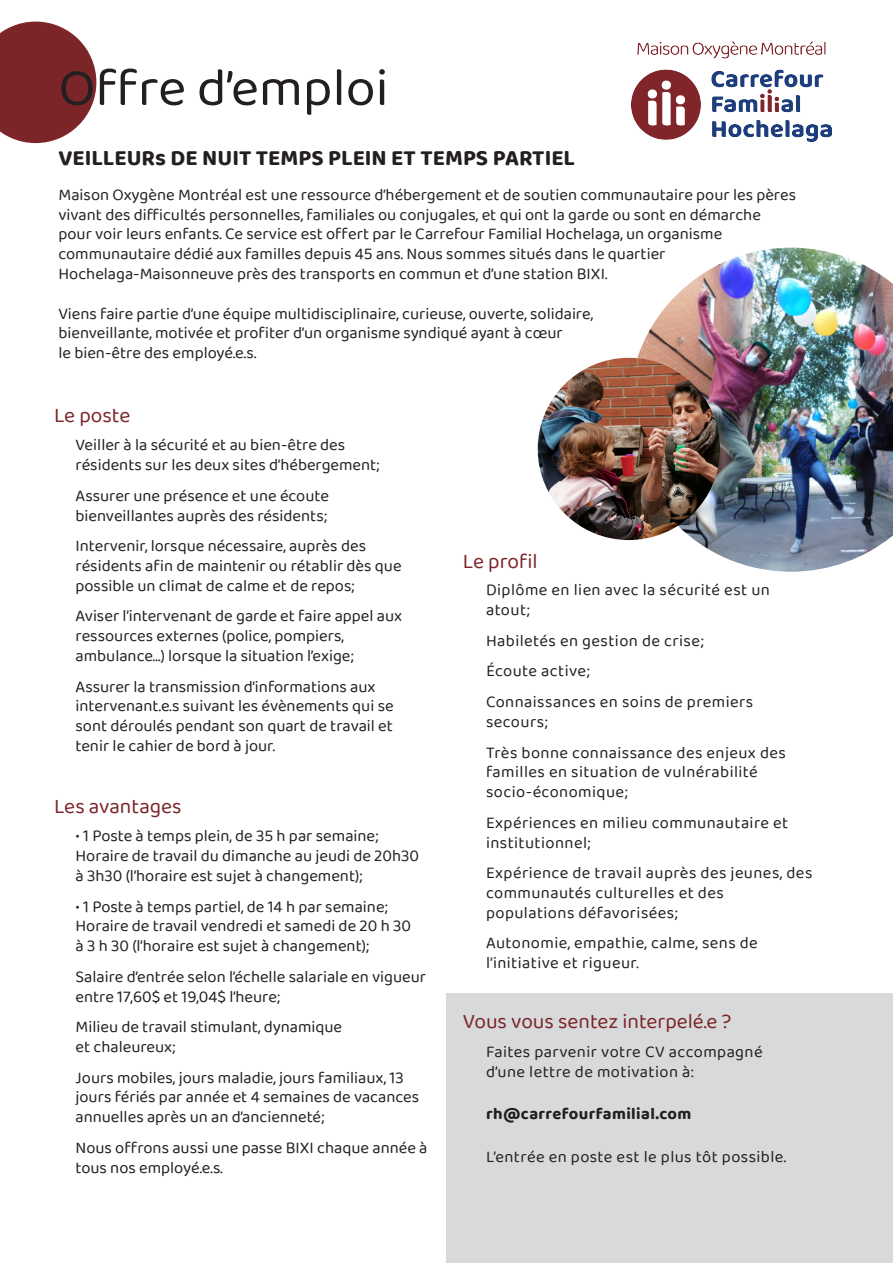
<style>
.page{position:relative;width:893px;height:1263px;background:#fff}
.page>*{position:absolute;margin:0;border:0;box-sizing:border-box;transform-origin:0 0}
.t1{font:54px "Baloo Tammudu 2";color:#231f20}
.t2{font:700 22.5px "Baloo Tammudu 2";color:#231f20}
.t3{font:21px "Baloo Tammudu 2";color:#7c2529}
.t4{font:16.5px/19.8px "Baloo Tammudu 2";color:#231f20}
.t5{font:16.5px/19.8px "Baloo Tammudu 2";letter-spacing:.025em;color:#231f20}
.t6{font:700 16.5px "Baloo Tammudu 2";letter-spacing:.025em;color:#231f20}
</style>
<div class="page">
<div style="left:446px;top:994px;width:447px;height:269px;background:#d8d9da"></div>
<img style="left:632px;top:41px;width:200px;height:100px">
<svg style="left:0;top:22px;width:96px;height:121px;background:#8f4548"></svg>
<img style="left:629px;top:248px;width:264px;height:324px">
<img style="left:538px;top:358px;width:182px;height:182px;border-radius:91px">
<p class="t1" style="left:58px;top:54px;width:332px">Offre d’emploi</p>
<p class="t2" style="left:58px;top:144px;width:518px">VEILLEURs DE NUIT TEMPS PLEIN ET TEMPS PARTIEL</p>
<p class="t4" style="left:58px;top:184px;width:739px">Maison Oxygène Montréal est une ressource d’hébergement et de soutien communautaire pour les pères</p>
<p class="t4" style="left:58px;top:204px;width:704px">vivant des difficultés personnelles, familiales ou conjugales, et qui ont la garde ou sont en démarche</p>
<p class="t4" style="left:58px;top:224px;width:665px">pour voir leurs enfants. Ce service est offert par le Carrefour Familial Hochelaga, un organisme</p>
<p class="t4" style="left:58px;top:244px;width:609px">communautaire dédié aux familles depuis 45 ans. Nous sommes situés dans le quartier</p>
<p class="t4" style="left:58px;top:263px;width:550px">Hochelaga-Maisonneuve près des transports en commun et d’une station BIXI.</p>
<p class="t4" style="left:58px;top:303px;width:536px">Viens faire partie d’une équipe multidisciplinaire, curieuse, ouverte, solidaire,</p>
<p class="t4" style="left:58px;top:323px;width:506px">bienveillante, motivée et profiter d’un organisme syndiqué ayant à cœur</p>
<p class="t4" style="left:58px;top:343px;width:199px">le bien-être des employé.e.s.</p>
<p class="t3" style="left:54px;top:402px;width:78px">Le poste</p>
<p class="t4" style="left:76px;top:435px;width:271px">Veiller à la sécurité et au bien-être des</p>
<p class="t4" style="left:76px;top:454px;width:306px">résidents sur les deux sites d’hébergement;</p>
<p class="t4" style="left:76px;top:485px;width:255px">Assurer une présence et une écoute</p>
<p class="t4" style="left:76px;top:505px;width:253px">bienveillantes auprès des résidents;</p>
<p class="t4" style="left:76px;top:535px;width:292px">Intervenir, lorsque nécessaire, auprès des</p>
<p class="t4" style="left:76px;top:555px;width:328px">résidents afin de maintenir ou rétablir dès que possible un climat de calme et de repos;</p>
<p class="t4" style="left:76px;top:606px;width:328px">Aviser l’intervenant de garde et faire appel aux ressources externes (police, pompiers,</p>
<p class="t4" style="left:76px;top:645px;width:280px">ambulance…) lorsque la situation l’exige;</p>
<p class="t4" style="left:76px;top:676px;width:301px">Assurer la transmission d’informations aux</p>
<p class="t4" style="left:76px;top:696px;width:320px;text-align:justify">intervenant.e.s suivant les évènements qui se sont déroulés pendant son quart de travail et tenir le cahier de bord à jour.</p>
<p class="t3" style="left:54px;top:794px;width:129px">Les avantages</p>
<p class="t4" style="left:76px;top:826px;width:305px">• 1 Poste à temps plein, de 35 h par semaine;</p>
<p class="t4" style="left:76px;top:845px;width:345px">Horaire de travail du dimanche au jeudi de 20h30 à 3h30 (l’horaire est sujet à changement);</p>
<p class="t4" style="left:76px;top:896px;width:314px">• 1 Poste à temps partiel, de 14 h par semaine;</p>
<p class="t4" style="left:76px;top:916px;width:337px">Horaire de travail vendredi et samedi de 20 h 30</p>
<p class="t4" style="left:76px;top:935px;width:295px">à 3 h 30 (l’horaire est sujet à changement);</p>
<p class="t4" style="left:76px;top:966px;width:352px">Salaire d’entrée selon l’échelle salariale en vigueur entre 17,60$ et 19,04$ l’heure;</p>
<p class="t4" style="left:76px;top:1016px;width:268px">Milieu de travail stimulant, dynamique</p>
<p class="t4" style="left:76px;top:1036px;width:102px">et chaleureux;</p>
<p class="t4" style="left:76px;top:1067px;width:345px">Jours mobiles, jours maladie, jours familiaux, 13 jours fériés par année et 4 semaines de vacances annuelles après un an d’ancienneté;</p>
<p class="t4" style="left:76px;top:1137px;width:353px">Nous offrons aussi une passe BIXI chaque année à tous nos employé.e.s.</p>
<p class="t3" style="left:463px;top:548px;width:76px">Le profil</p>
<p class="t5" style="left:486px;top:580px;width:285px">Diplôme en lien avec la sécurité est un atout;</p>
<p class="t5" style="left:486px;top:630px;width:220px">Habiletés en gestion de crise;</p>
<p class="t5" style="left:486px;top:661px;width:106px">Écoute active;</p>
<p class="t5" style="left:486px;top:691px;width:269px">Connaissances en soins de premiers</p>
<p class="t5" style="left:486px;top:711px;width:63px">secours;</p>
<p class="t5" style="left:486px;top:742px;width:301px">Très bonne connaissance des enjeux des</p>
<p class="t5" style="left:486px;top:762px;width:273px">familles en situation de vulnérabilité</p>
<p class="t5" style="left:486px;top:781px;width:144px">socio-économique;</p>
<p class="t5" style="left:486px;top:812px;width:304px">Expériences en milieu communautaire et institutionnel;</p>
<p class="t5" style="left:486px;top:862px;width:328px">Expérience de travail auprès des jeunes, des communautés culturelles et des</p>
<p class="t5" style="left:486px;top:902px;width:194px">populations défavorisées;</p>
<p class="t5" style="left:486px;top:933px;width:273px">Autonomie, empathie, calme, sens de</p>
<p class="t5" style="left:486px;top:952px;width:154px">l’initiative et rigueur.</p>
<p class="t3" style="left:463px;top:1009px;width:270px">Vous vous sentez interpelé.e ?</p>
<p class="t5" style="left:486px;top:1042px;width:278px">Faites parvenir votre CV accompagné</p>
<p class="t5" style="left:486px;top:1061px;width:209px">d’une lettre de motivation à:</p>
<p class="t6" style="left:486px;top:1103px;width:207px">rh@carrefourfamilial.com</p>
<p class="t5" style="left:486px;top:1146px;width:302px">L’entrée en poste est le plus tôt possible.</p>
</div>
